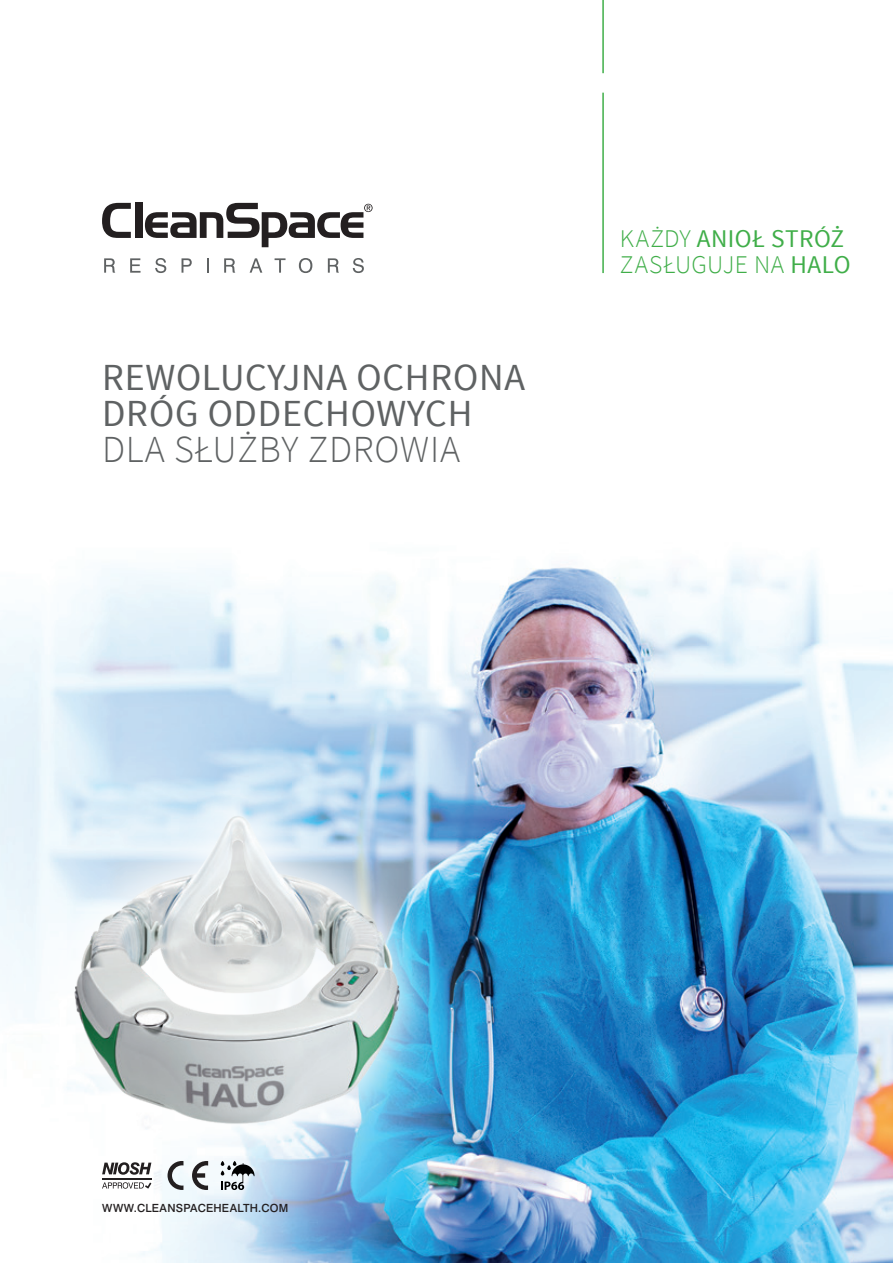
<style>
.page{position:relative;width:893px;height:1263px;background:#fff}
.page>*{position:absolute;margin:0;border:0;box-sizing:border-box;transform-origin:0 0}
.t1{font:38.25px/36px "Source Sans Pro";letter-spacing:.02em;color:#5f6263}
.t2{font:300 25.5px/25.5px "Source Sans Pro";letter-spacing:.01em;color:#40ae49}
.t3{font:500 11.25px "Swiss 721 BT";letter-spacing:.02em;color:#231f20}
.s1{font-weight:300}
.s2{font-weight:400}
</style>
<div class="page">
<img style="left:0;top:73px;width:893px;height:1190px">
<svg style="left:102px;top:203px;width:29px;height:35px"></svg>
<div style="left:135px;top:203px;width:7px;height:35px;background:#231f20"></div>
<svg style="left:145px;top:203px;width:228px;height:44px"></svg>
<svg style="left:104px;top:258px;width:11px;height:15px"></svg>
<svg style="left:130px;top:258px;width:11px;height:15px"></svg>
<svg style="left:155px;top:258px;width:11px;height:15px"></svg>
<svg style="left:182px;top:258px;width:10px;height:15px"></svg>
<svg style="left:207px;top:258px;width:2px;height:15px"></svg>
<svg style="left:224px;top:258px;width:11px;height:15px"></svg>
<svg style="left:250px;top:258px;width:12px;height:15px"></svg>
<svg style="left:275px;top:258px;width:11px;height:15px"></svg>
<svg style="left:299px;top:258px;width:13px;height:15px"></svg>
<svg style="left:328px;top:258px;width:11px;height:15px"></svg>
<svg style="left:353px;top:258px;width:11px;height:15px"></svg>
<svg style="left:192px;top:1167px;width:16px;height:23px"></svg>
<svg style="left:168px;top:1167px;width:15px;height:23px"></svg>
<svg style="left:221px;top:1167px;width:34px;height:23px"></svg>
<hr style="left:602px;top:93px;width:2px;height:180px;background:#40ae49">
<hr style="left:602px;top:0;width:2px;height:73px;background:#40ae49">
<div style="left:32px;top:773px;width:410px;height:394px;background:#fff;opacity:.75"></div>
<img style="left:44px;top:792px;width:382px;height:364px">
<hr style="left:102px;top:1178px;width:49px;height:1px;background:#231f20">
<svg style="left:102px;top:1162px;width:49px;height:13px"></svg>
<svg style="left:102px;top:1182px;width:49px;height:7px"></svg>
<p class="t1" style="left:102px;top:359px;width:424px">REWOLUCYJNA OCHRONA<br>DRÓG ODDECHOWYCH<br><span class="s1">DLA SŁUŻBY ZDROWIA</span></p>
<p class="t2" style="left:620px;top:226px;width:232px">KAŻDY <span class="s2">ANIOŁ STRÓŻ<br></span>ZASŁUGUJE NA <span class="s2">HALO</span></p>
<p class="t3" style="left:102px;top:1201px;width:188px">WWW.CLEANSPACEHEALTH.COM</p>
</div>
